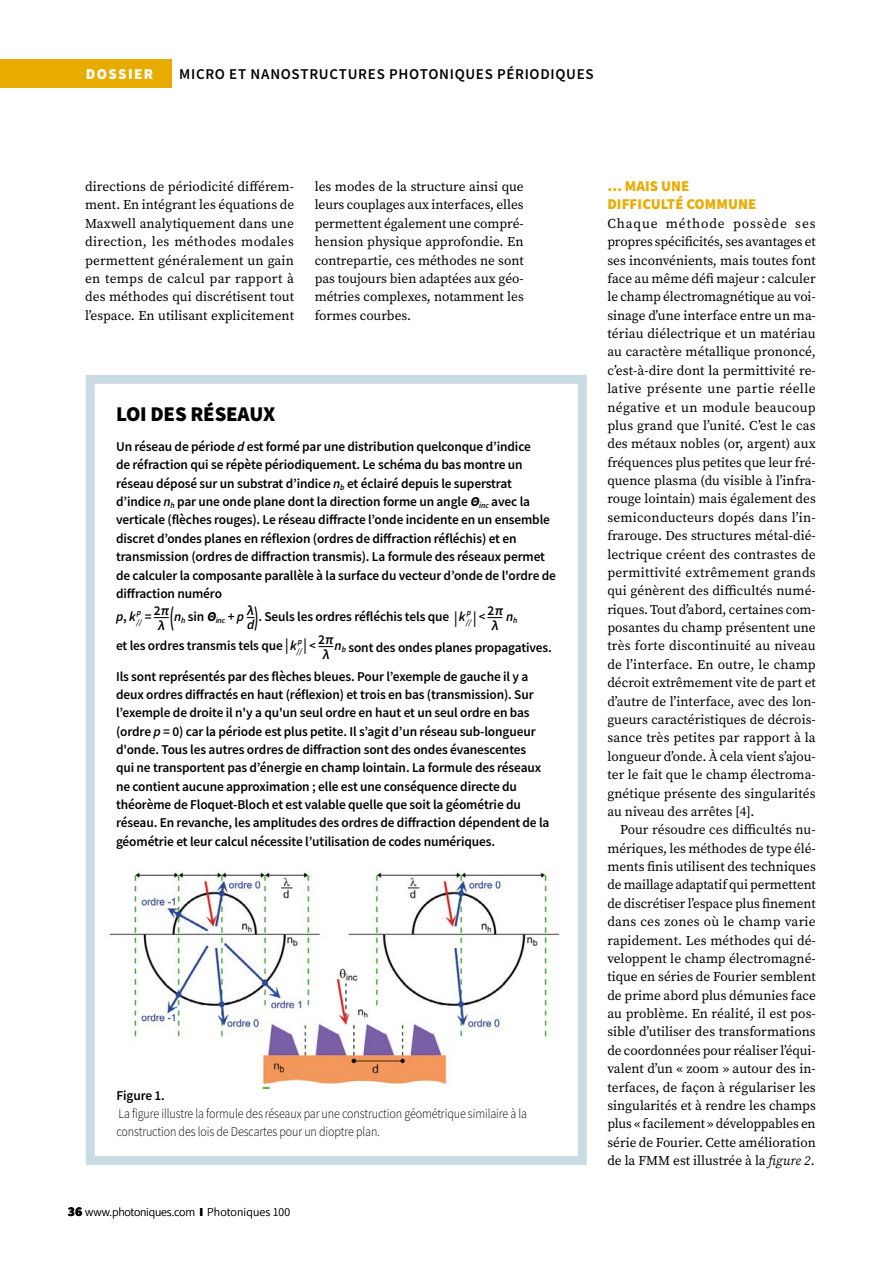
<style>
.page{position:relative;width:893px;height:1263px;background:#fff}
.page>*{position:absolute;margin:0;border:0;box-sizing:border-box;transform-origin:0 0}
.t1{font:900 21px "Source Sans Pro";letter-spacing:-.01em;color:#000}
.t2{font:600 15.6px "Source Sans Pro";color:#000;scale:.86 1}
.t3{font:600 15px "Source Sans Pro";color:#000}
.t4{font:900 15px/18px "Source Sans Pro";color:#e8ac00}
.t5{font:900 15px "Source Sans Pro";letter-spacing:.09em;color:#fff}
.t6{font:13.5px/18.3px "Source Serif Pro";color:#000;text-align:justify}
.t7{font:600 13.5px/18.3px "Source Sans Pro";letter-spacing:-.01em;color:#000}
.t8{font:300 13.5px/18px "Source Sans Pro";letter-spacing:-.01em;color:#000;scale:.89 1}
.t9{font:600 13.5px/15px "Source Sans Pro";letter-spacing:-.01em;color:#000;scale:1.53 1}
.t10{font:italic 600 13.5px "Source Sans Pro";color:#000}
.t11{font:900 13.5px "Source Sans Pro";color:#000}
.t12{font:300 12px "Source Sans Pro";color:#000}
.t13{font:italic 600 8.1px "Source Sans Pro";color:#000}
.s1{font-style:italic}
.s2{font-weight:700}
.s3{font-style:normal}
.s4{font-size:27px}
.s5{font-style:italic;font-size:13.5px}
.s6{font-size:15.6px}
.s7{font-style:italic;font-size:8.1px}
.s8{font-weight:900}
</style>
<div class="page">
<div style="left:0;top:60px;width:171px;height:28px;background:#e8ac00"></div>
<div style="left:86px;top:375px;width:501px;height:790px;border:9px solid #cadce3"></div>
<img style="left:109px;top:871px;width:451px;height:217px">
<p class="t5" style="left:86px;top:64px;width:69px">DOSSIER</p>
<p class="t3" style="left:179px;top:64px;width:10px">micro</p>
<p class="t3" style="left:229px;top:64px;width:32px">et nanostructures</p>
<p class="t3" style="left:389px;top:64px;width:11px">photoniques</p>
<p class="t3" style="left:497px;top:64px;width:10px">périodiques</p>
<p class="t6" style="left:85px;top:177px;width:211px">directions de périodicité différem&shy;ment. En intégrant les équations de Maxwell analytiquement dans une direction, les méthodes modales permettent généralement un gain en temps de calcul par rapport à des méthodes qui discrétisent tout l’espace. En utilisant explicitement</p>
<p class="t6" style="left:315px;top:177px;width:211px">les modes de la structure ainsi que leurs couplages aux interfaces, elles permettent également une compré&shy;hension physique approfondie. En contrepartie, ces méthodes ne sont pas toujours bien adaptées aux géo&shy;métries complexes, notamment les formes courbes.</p>
<p class="t4" style="left:607px;top:177px;width:150px">… MAIS UNE<br>DIFFICULTÉ COMMUNE</p>
<p class="t6" style="left:607px;top:214px;width:210px">Chaque méthode possède ses propres spécificités, ses avantages et ses inconvénients, mais toutes font face au même défi majeur : calculer le champ électromagnétique au voi&shy;sinage d’une interface entre un ma&shy;tériau diélectrique et un matériau au caractère métallique prononcé, c’est-à-dire dont la permittivité re&shy;lative présente une partie réelle négative et un module beaucoup plus grand que l’unité. C’est le cas des métaux nobles (or, argent) aux fréquences plus petites que leur fré&shy;quence plasma (du visible à l’infra&shy;rouge lointain) mais également des semiconducteurs dopés dans l’in&shy;frarouge. Des structures métal-dié&shy;lectrique créent des contrastes de permittivité extrêmement grands qui génèrent des difficultés numé&shy;riques. Tout d’abord, certaines com&shy;posantes du champ présentent une très forte discontinuité au niveau de l’interface. En outre, le champ décroit extrêmement vite de part et d’autre de l’interface, avec des lon&shy;gueurs caractéristiques de décrois&shy;sance très petites par rapport à la longueur d’onde. À cela vient s’ajou&shy;ter le fait que le champ électroma&shy;gnétique présente des singularités au niveau des arrêtes [4].</p>
<p class="t6" style="left:607px;top:821px;width:210px;text-indent:13px">Pour résoudre ces difficultés nu&shy;mériques, les méthodes de type élé&shy;ments finis utilisent des techniques de maillage adaptatif qui permettent de discrétiser l’espace plus finement dans ces zones où le champ varie rapidement. Les méthodes qui dé&shy;veloppent le champ électromagné&shy;tique en séries de Fourier semblent de prime abord plus démunies face au problème. En réalité, il est pos&shy;sible d’utiliser des transformations de coordonnées pour réaliser l’équi&shy;valent d’un « zoom » autour des in&shy;terfaces, de façon à régulariser les singularités et à rendre les champs plus « facilement » développables en série de Fourier. Cette amélioration de la FMM est illustrée à la <span class="s1">figure 2</span>.</p>
<h1 class="t1" style="left:116px;top:399px;width:161px">LOI DES RÉSEAUX</h1>
<p class="t7" style="left:116px;top:437px;width:441px">Un réseau de période <span class="s1">d</span> est formé par une distribution quelconque d’indice<br>de réfraction qui se répète périodiquement. Le schéma du bas montre un réseau déposé sur un substrat d’indice <span class="s1">n</span><sub>b</sub> et éclairé depuis le superstrat d’indice <span class="s1">n</span><sub>h</sub> par une onde plane dont la direction forme un angle <span class="s2">Θ</span><sub>inc</sub> avec la verticale (flèches rouges). Le réseau diffracte l’onde incidente en un ensemble discret d’ondes planes en réflexion (ordres de diffraction réfléchis) et en transmission (ordres de diffraction transmis). La formule des réseaux permet de calculer la composante parallèle à la surface du vecteur d’onde de l'ordre de diffraction numéro</p>
<p class="t10" style="left:116px;top:608px;width:21px">p<span class="s3">,</span> k</p>
<p class="t13" style="left:137px;top:607px;width:6px">p</p>
<p class="t7" style="left:157px;top:607px;width:100px">λ <span class="s4">(</span><span class="s1">n</span><sub>h</sub> sin <span class="s2">Θ</span><sub>inc</sub> + <span class="s1">p</span> λ—</p>
<p class="t7" style="left:247px;top:607px;width:204px"><span class="s1">d</span><span class="s4">)</span>. Seuls les ordres réfléchis tels que</p>
<p class="t2" style="left:454px;top:607px;width:15px">|<span class="s5">k</span></p>
<p class="t13" style="left:467px;top:607px;width:6px">p</p>
<p class="t7" style="left:136px;top:604px;width:36px"><sub>//</sub> = —2π</p>
<p class="t9" style="left:491px;top:603px;width:11px;text-indent:-25px"><sub>//</sub> <span class="s6">|</span> <span class="s1">&lt;</span> —2π λ</p>
<p class="t10" style="left:506px;top:608px;width:13px">n<sub>h</sub></p>
<p class="t9" style="left:297px;top:632px;width:27px;text-align:right"><sub>//</sub> <span class="s6">|</span> <span class="s1">&lt;</span> —2π λ</p>
<p class="t7" style="left:116px;top:637px;width:182px">et les ordres transmis tels que <span class="s6">|</span><span class="s1">k</span></p>
<p class="t13" style="left:298px;top:636px;width:6px">p</p>
<p class="t7" style="left:116px;top:633px;width:437px;line-height:28.7px;text-indent:219px"><span class="s1">n</span><span class="s7">b</span> sont des ondes planes propagatives.<br>Ils sont représentés par des flèches bleues. Pour l’exemple de gauche il y a</p>
<p class="t7" style="left:116px;top:685px;width:435px">deux ordres diffractés en haut (réflexion) et trois en bas (transmission). Sur l’exemple de droite il n'y a qu'un seul ordre en haut et un seul ordre en bas (ordre <span class="s1">p</span> = 0) car la période est plus petite. Il s’agit d’un réseau sub-longueur d'onde. Tous les autres ordres de diffraction sont des ondes évanescentes<br>qui ne transportent pas d’énergie en champ lointain. La formule des réseaux ne contient aucune approximation ; elle est une conséquence directe du théorème de Floquet-Bloch et est valable quelle que soit la géométrie du réseau. En revanche, les amplitudes des ordres de diffraction dépendent de la géométrie et leur calcul nécessite l’utilisation de codes numériques.</p>
<p class="t7" style="left:116px;top:1087px;width:50px">Figure 1.</p>
<p class="t8" style="left:116px;top:1105px;width:463px">La figure illustre la formule des réseaux par une construction géométrique similaire à la construction des lois de Descartes pour un dioptre plan.</p>
<p class="t11" style="left:68px;top:1202px;width:16px">36</p>
<p class="t12" style="left:85px;top:1205px;width:207px">www.photoniques.com <span class="s8">I</span> Photoniques 100</p>
</div>
